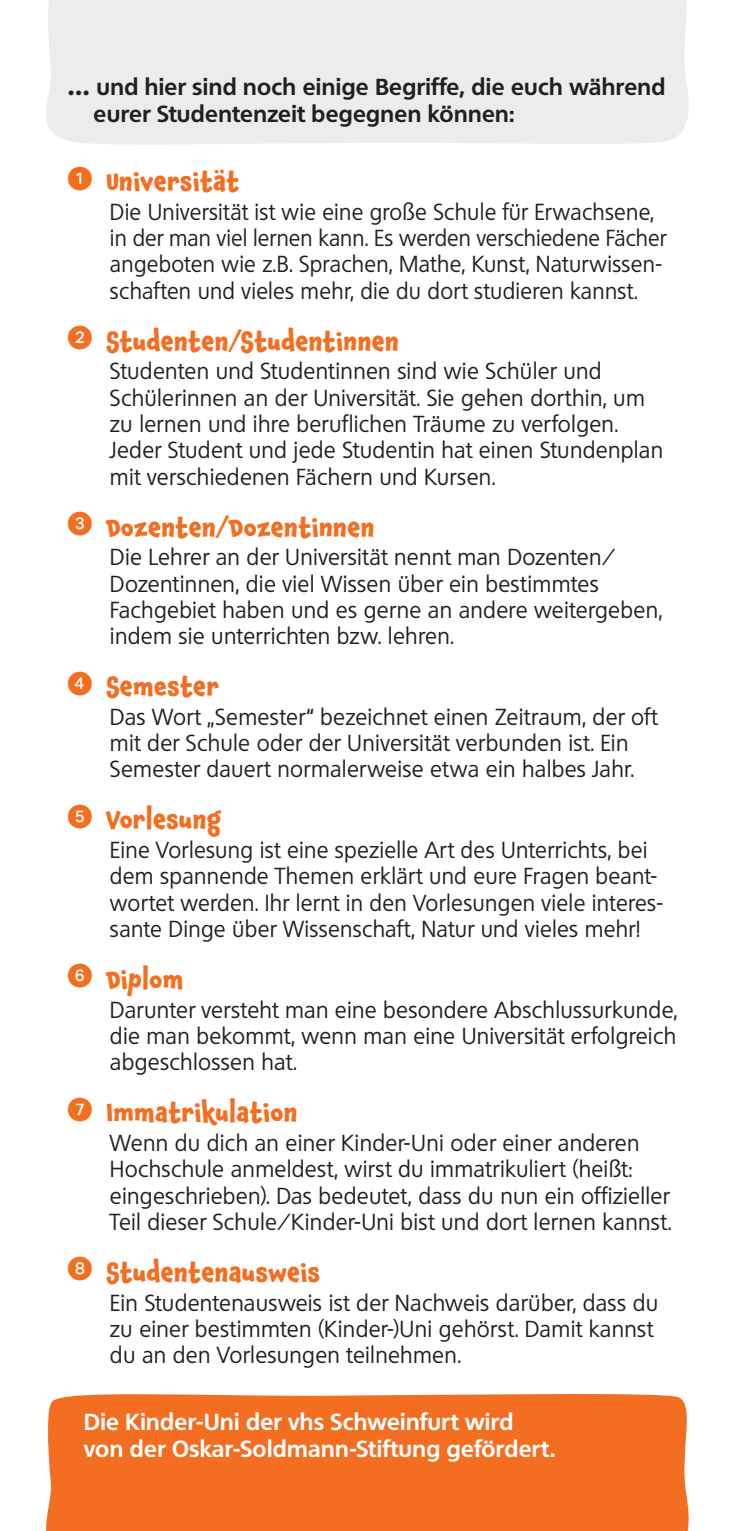
<style>
.page{position:relative;width:745px;height:1531px;background:#fff}
.page>*{position:absolute;margin:0;border:0;box-sizing:border-box;transform-origin:0 0}
.t1{font:700 25px "Chaloops";letter-spacing:.01em;color:#f36e21}
.t2{font:22.5px/26.2px "Quebec Serial";letter-spacing:.01em;color:#231f20}
.t3{font:800 22.5px/27px "Quebec Serial";letter-spacing:.015em;color:#231f20}
.t4{font:800 22.5px/27px "Quebec Serial";letter-spacing:.02em;color:#fff}
.s1{font-family:"Aktiv Grotesk";font-weight:400}
</style>
<div class="page">
<div style="left:46px;top:0;width:643px;height:145px;background:#ecedeb"></div>
<div style="left:46px;top:1394px;width:643px;height:137px;background:#f36e21"></div>
<p class="t3" style="left:93px;top:73px;width:573px;text-indent:-26px">… und hier sind noch einige Begriffe, die euch während eurer Studentenzeit begegnen können:</p>
<p class="t1" style="left:67px;top:161px;width:173px"><span class="s1">❶</span> Universität</p>
<p class="t2" style="left:110px;top:199px;width:557px">Die Universität ist wie eine große Schule für Erwachsene, in der man viel lernen kann. Es werden verschiedene Fächer angeboten wie z.B. Sprachen, Mathe, Kunst, Naturwissen&shy;schaften und vieles mehr, die du dort studieren kannst.</p>
<p class="t1" style="left:67px;top:320px;width:332px"><span class="s1">❷</span> Studenten/Studentinnen</p>
<p class="t2" style="left:110px;top:358px;width:554px">Studenten und Studentinnen sind wie Schüler und Schülerinnen an der Universität. Sie gehen dorthin, um zu lernen und ihre beruflichen Träume zu verfolgen.<br>Jeder Student und jede Studentin hat einen Stundenplan mit verschiedenen Fächern und Kursen.</p>
<p class="t1" style="left:67px;top:506px;width:308px"><span class="s1">❸</span> Dozenten/Dozentinnen</p>
<p class="t2" style="left:110px;top:544px;width:553px">Die Lehrer an der Universität nennt man Dozenten/ Dozentinnen, die viel Wissen über ein bestimmtes Fachgebiet haben und es gerne an andere weitergeben, indem sie unterrichten bzw. lehren.</p>
<p class="t1" style="left:67px;top:666px;width:153px"><span class="s1">❹</span> Semester</p>
<p class="t2" style="left:110px;top:703px;width:549px">Das Wort „Semester“ bezeichnet einen Zeitraum, der oft mit der Schule oder der Universität verbunden ist. Ein<br>Semester dauert normalerweise etwa ein halbes Jahr.</p>
<p class="t1" style="left:67px;top:799px;width:155px"><span class="s1">❺</span> Vorlesung</p>
<p class="t2" style="left:110px;top:837px;width:554px">Eine Vorlesung ist eine spezielle Art des Unterrichts, bei dem spannende Themen erklärt und eure Fragen beant&shy;wortet werden. Ihr lernt in den Vorlesungen viele interes&shy;sante Dinge über Wissenschaft, Natur und vieles mehr!</p>
<p class="t1" style="left:67px;top:958px;width:117px"><span class="s1">❻</span> Diplom</p>
<p class="t2" style="left:110px;top:996px;width:568px;text-align:justify">Darunter versteht man eine besondere Abschlussurkunde, die man bekommt, wenn man eine Universität erfolgreich abgeschlossen hat.</p>
<p class="t1" style="left:67px;top:1092px;width:231px"><span class="s1">❼</span> Immatrikulation</p>
<p class="t2" style="left:110px;top:1130px;width:562px">Wenn du dich an einer Kinder-Uni oder einer anderen Hochschule anmeldest, wirst du immatrikuliert (heißt: eingeschrieben). Das bedeutet, dass du nun ein offizieller Teil dieser Schule/Kinder-Uni bist und dort lernen kannst.</p>
<p class="t1" style="left:67px;top:1251px;width:254px"><span class="s1">❽</span> Studentenausweis</p>
<p class="t2" style="left:110px;top:1289px;width:549px">Ein Studentenausweis ist der Nachweis darüber, dass du zu einer bestimmten (Kinder-)Uni gehörst. Damit kannst du an den Vorlesungen teilnehmen.</p>
<p class="t4" style="left:84px;top:1407px;width:472px">Die Kinder-Uni der vhs Schweinfurt wird von der Oskar-Soldmann-Stiftung gefördert.</p>
</div>
